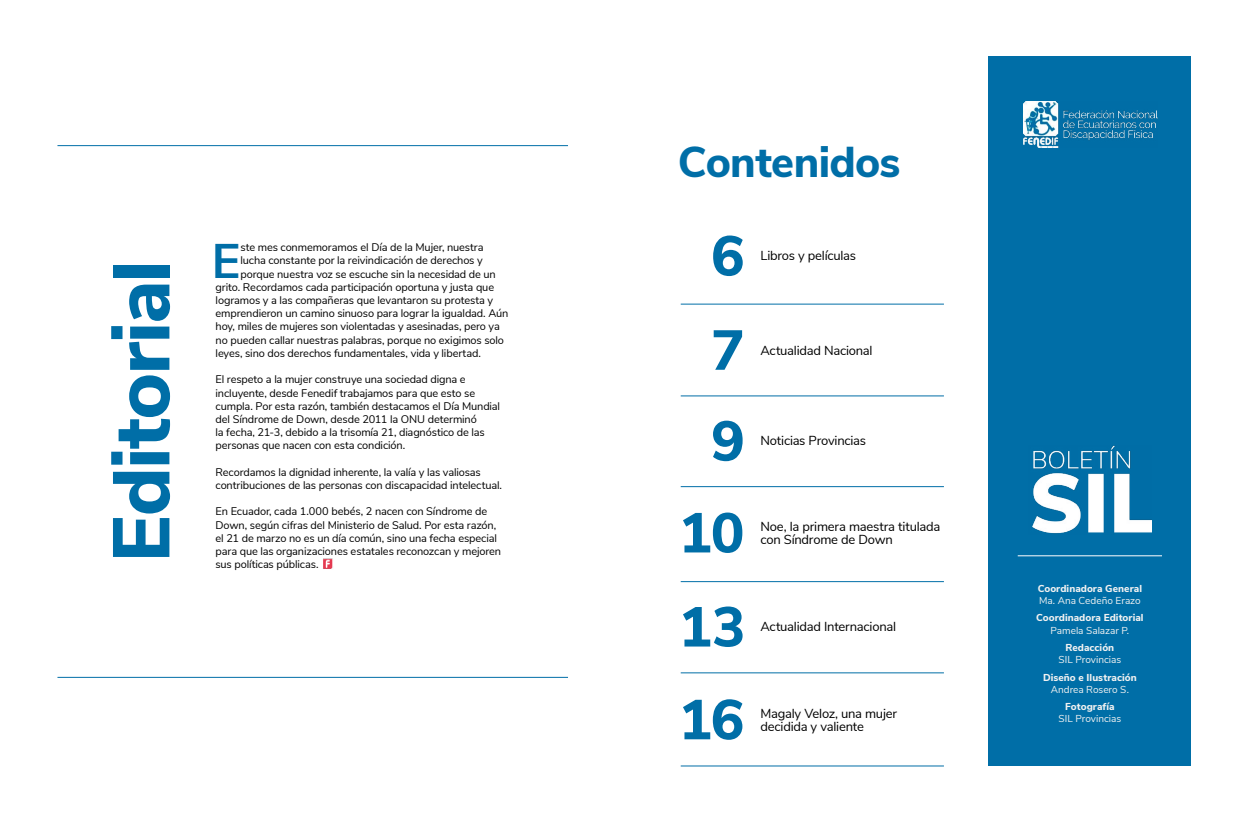
<style>
.page{position:relative;width:1248px;height:823px;background:#fff}
.page>*{position:absolute;margin:0;border:0;box-sizing:border-box;transform-origin:0 0}
.t1{font:800 80px "Nunito Sans";letter-spacing:-.02em;color:#006ea7}
.t2{font:800 56px "Nunito Sans";color:#006ea7}
.t3{font:700 48.4px "Nunito Sans";color:#006ea7}
.t4{font:800 43px "Nunito Sans";letter-spacing:-.015em;color:#006ea7}
.t5{font:13px/13.2px "Nunito Sans";letter-spacing:-.015em;color:#000}
.t6{font:11px/13.2px "Nunito Sans";letter-spacing:-.01em;color:#000}
.t7{font:800 10px "Nunito Sans";letter-spacing:.005em;color:#f2f2f2}
.t8{font:10px "Nunito Sans";color:#f2f2f2}
</style>
<div class="page">
<hr style="left:57px;top:676px;width:511px;height:1px;background:#006ea7">
<hr style="left:57px;top:145px;width:511px;height:1px;background:#006ea7">
<hr style="left:680px;top:765px;width:263px;height:1px;background:#006ea7">
<hr style="left:680px;top:672px;width:263px;height:1px;background:#006ea7">
<hr style="left:680px;top:581px;width:263px;height:1px;background:#006ea7">
<hr style="left:680px;top:486px;width:263px;height:1px;background:#006ea7">
<hr style="left:680px;top:395px;width:263px;height:1px;background:#006ea7">
<hr style="left:680px;top:304px;width:263px;height:1px;background:#006ea7">
<svg style="left:323px;top:558px;width:10px;height:11px"></svg>
<div style="left:988px;top:57px;width:203px;height:708px;background:#006ea7"></div>
<img style="left:1023px;top:101px;width:134px;height:46px">
<img style="left:1032px;top:445px;width:119px;height:89px">
<hr style="left:1017px;top:555px;width:144px;height:1px;background:#fff">
<h1 class="t1" style="left:83px;top:562px;width:303px;rotate:-90deg">Editorial</h1>
<h3 class="t3" style="left:212px;top:225px;width:30px">E</h3>
<p class="t6" style="left:240px;top:240px;width:245px">ste mes conmemoramos el Día de la Mujer, nuestra</p>
<p class="t6" style="left:240px;top:253px;width:244px">lucha constante por la reivindicación de derechos y</p>
<p class="t6" style="left:240px;top:266px;width:257px">porque nuestra voz se escuche sin la necesidad de un</p>
<p class="t6" style="left:215px;top:279px;width:280px">grito. Recordamos cada participación oportuna y justa que</p>
<p class="t6" style="left:215px;top:293px;width:279px">logramos y a las compañeras que levantaron su protesta y</p>
<p class="t6" style="left:215px;top:306px;width:294px">emprendieron un camino sinuoso para lograr la igualdad. Aún</p>
<p class="t6" style="left:215px;top:319px;width:286px">hoy, miles de mujeres son violentadas y asesinadas, pero ya</p>
<p class="t6" style="left:215px;top:332px;width:290px">no pueden callar nuestras palabras, porque no exigimos solo</p>
<p class="t6" style="left:215px;top:345px;width:267px">leyes, sino dos derechos fundamentales, vida y libertad.</p>
<p class="t6" style="left:215px;top:372px;width:286px">El respeto a la mujer construye una sociedad digna e incluyente, desde Fenedif trabajamos para que esto se cumpla. Por esta razón, también destacamos el Día Mundial del Síndrome de Down, desde 2011 la ONU determinó<br>la fecha, 21-3, debido a la trisomía 21, diagnóstico de las personas que nacen con esta condición.</p>
<p class="t6" style="left:215px;top:464px;width:288px">Recordamos la dignidad inherente, la valía y las valiosas contribuciones de las personas con discapacidad intelectual.</p>
<p class="t6" style="left:215px;top:504px;width:287px">En Ecuador, cada 1.000 bebés, 2 nacen con Síndrome de Down, según cifras del Ministerio de Salud. Por esta razón, el 21 de marzo no es un día común, sino una fecha especial para que las organizaciones estatales reconozcan y mejoren sus políticas públicas.</p>
<h3 class="t4" style="left:677px;top:131px;width:224px">Contenidos</h3>
<h2 class="t2" style="left:711px;top:215px;width:35px">6</h2>
<p class="t5" style="left:760px;top:248px;width:97px">Libros y películas</p>
<h2 class="t2" style="left:711px;top:309px;width:35px">7</h2>
<p class="t5" style="left:760px;top:343px;width:114px">Actualidad Nacional</p>
<h2 class="t2" style="left:711px;top:400px;width:35px">9</h2>
<p class="t5" style="left:760px;top:433px;width:107px">Noticias Provincias</p>
<h2 class="t2" style="left:678px;top:491px;width:67px">10</h2>
<p class="t5" style="left:760px;top:518px;width:181px">Noe, la primera maestra titulada con Síndrome de Down</p>
<h2 class="t2" style="left:678px;top:585px;width:68px">13</h2>
<p class="t5" style="left:760px;top:619px;width:137px">Actualidad Internacional</p>
<h2 class="t2" style="left:678px;top:678px;width:67px">16</h2>
<p class="t5" style="left:760px;top:705px;width:138px">Magaly Veloz, una mujer decidida y valiente</p>
<p class="t7" style="left:1037px;top:580px;width:106px">Coordinadora General</p>
<p class="t8" style="left:1038px;top:592px;width:103px">Ma. Ana Cedeño Erazo</p>
<p class="t7" style="left:1036px;top:610px;width:109px">Coordinadora Editorial</p>
<p class="t8" style="left:1050px;top:622px;width:80px">Pamela Salazar P.</p>
<p class="t7" style="left:1065px;top:639px;width:50px">Redacción</p>
<p class="t8" style="left:1058px;top:652px;width:64px">SIL Provincias</p>
<p class="t7" style="left:1042px;top:669px;width:95px">Diseño e Ilustración</p>
<p class="t8" style="left:1050px;top:681px;width:80px">Andrea Rosero S.</p>
<p class="t7" style="left:1064px;top:699px;width:51px">Fotografía</p>
<p class="t8" style="left:1058px;top:711px;width:64px">SIL Provincias</p>
</div>
